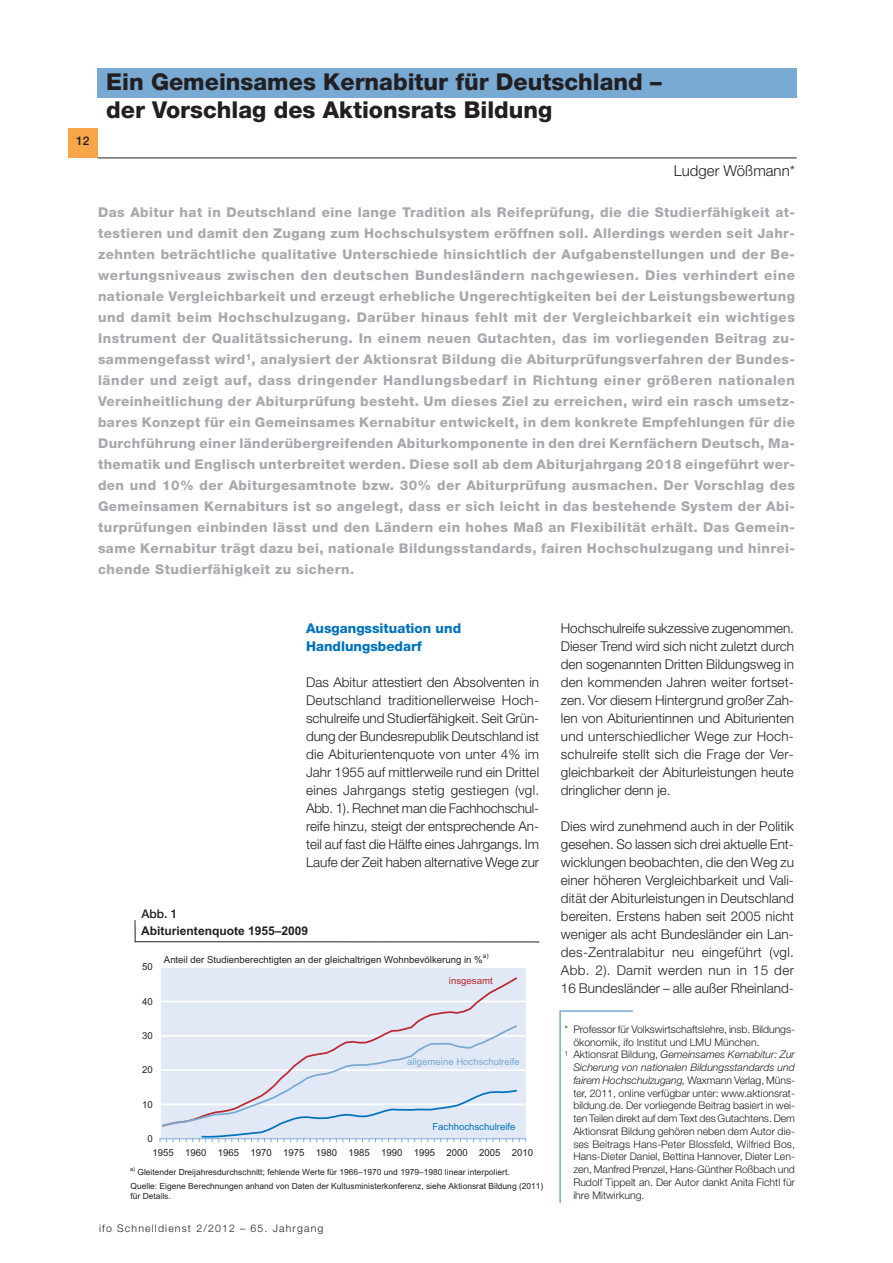
<style>
.page{position:relative;width:893px;height:1263px;background:#fff}
.page>*{position:absolute;margin:0;border:0;box-sizing:border-box;transform-origin:0 0}
.t1{font:800 23.25px "Helvetica Neue LT Std";color:#231f20}
.t2{font:300 15px "Helvetica Neue LT Std";color:#231f20}
.t3{font:800 13.5px/21px "Helvetica Neue LT Std";letter-spacing:.03em;color:#a8a9ad;text-align:justify}
.t4{font:300 13.5px/18px "Helvetica Neue LT Std";letter-spacing:.005em;color:#231f20;text-align:justify}
.t5{font:800 13.5px/18px "Helvetica Neue LT Std";color:#0073bc}
.t6{font:700 12px "Arial";color:#231f20}
.t7{font:500 12px "Helvetica Neue LT Std";color:#231f20}
.t8{font:300 10.5px "Helvetica Neue LT Std";color:#231f20}
.t9{font:italic 300 10.5px "Helvetica Neue LT Std";color:#231f20}
.t10{font:300 10.5px "Helvetica Neue LT Std";letter-spacing:.11em;color:#231f20}
.t11{font:9.6px "Arial";color:#231f20}
.t12{font:9.6px "Arial";color:#79aad4}
.t13{font:9.6px "Arial";color:#0073bc}
.t14{font:9.6px "Arial";color:#bb272e}
.t15{font:8.4px/10.4px "Arial";color:#231f20}
.t16{font:6.45px "Arial";color:#231f20}
.t17{font:5.7px "Arial";color:#231f20}
.s1{font-style:normal}
</style>
<div class="page">
<hr style="left:98px;top:158px;width:698px;height:1px;background:#231f20">
<div style="left:68px;top:128px;width:30px;height:29px;background:#f9a64a"></div>
<div style="left:97px;top:68px;width:699px;height:30px;background:#79aad4"></div>
<svg style="left:559px;top:1010px;width:74px;height:193px"></svg>
<div style="left:160px;top:967px;width:366px;height:172px;background:#e1e9f6"></div>
<hr style="left:160px;top:1001px;width:366px;height:1px;background:#fff">
<hr style="left:160px;top:966px;width:366px;height:2px;background:#fff">
<hr style="left:159px;top:967px;width:2px;height:172px;background:#fff">
<svg style="left:161px;top:977px;width:357px;height:47px"></svg>
<svg style="left:159px;top:1024px;width:367px;height:118px"></svg>
<svg style="left:135px;top:920px;width:1px;height:21px"></svg>
<hr style="left:135px;top:941px;width:404px;height:1px;background:#231f20">
<p class="t7" style="left:76px;top:136px;width:15px">12</p>
<h1 class="t1" style="left:106px;top:74px;width:557px">Ein Gemeinsames Kernabitur für Deutschland –</h1>
<h1 class="t1" style="left:106px;top:102px;width:448px">der Vorschlag des Aktionsrats Bildung</h1>
<p class="t2" style="left:674px;top:166px;width:123px">Ludger Wößmann*</p>
<p class="t3" style="left:98px;top:203px;width:698px">Das Abitur hat in Deutschland eine lange Tradition als Reifeprüfung, die die Studierfähigkeit at&shy;testieren und damit den Zugang zum Hochschulsystem eröffnen soll. Allerdings werden seit Jahr&shy;zehnten beträchtliche qualitative Unterschiede hinsichtlich der Aufgabenstellungen und der Be&shy;wertungsniveaus zwischen den deutschen Bundesländern nachgewiesen. Dies verhindert eine nationale Vergleichbarkeit und erzeugt erhebliche Ungerechtigkeiten bei der Leistungsbewertung und damit beim Hochschulzugang. Darüber hinaus fehlt mit der Vergleichbarkeit ein wichtiges Ins trument der Qualitätssicherung. In einem neuen Gutachten, das im vorliegenden Beitrag zu&shy;sammengefasst wird<sup>1</sup>, analysiert der Aktionsrat Bildung die Abiturprüfungsverfahren der Bundes&shy;länder und zeigt auf, dass dringender Handlungsbedarf in Richtung einer größeren nationalen Vereinheitlichung der Abiturprüfung besteht. Um dieses Ziel zu erreichen, wird ein rasch umsetz&shy;bares Konzept für ein Gemeinsames Kernabitur entwickelt, in dem konkrete Empfehlungen für die Durchführung einer länderübergreifenden Abiturkomponente in den drei Kernfächern Deutsch, Ma&shy;thematik und Englisch unterbreitet werden. Diese soll ab dem Abiturjahrgang 2018 eingeführt wer&shy;den und 10% der Abiturgesamtnote bzw. 30% der Abiturprüfung ausmachen. Der Vorschlag des Gemeinsamen Kernabiturs ist so angelegt, dass er sich leicht in das bestehende System der Abi&shy;turprüfungen einbinden lässt und den Ländern ein hohes Maß an Flexibilität erhält. Das Gemein&shy;same Kernabitur trägt dazu bei, nationale Bildungsstandards, fairen Hochschulzugang und hinrei&shy;chende Studierfähigkeit zu sichern.</p>
<p class="t7" style="left:141px;top:909px;width:37px">Abb. 1</p>
<p class="t5" style="left:306px;top:620px;width:157px">Ausgangssituation und<br>Handlungsbedarf</p>
<p class="t4" style="left:306px;top:675px;width:235px">Das Abitur attestiert den Absolventen in Deutschland traditionellerweise Hoch&shy;schulreife und Studierfähigkeit. Seit Grün&shy;dung der Bundesrepublik Deutschland ist die Abiturientenquote von unter 4% im Jahr 1955 auf mittlerweile rund ein Drittel eines Jahrgangs stetig gestiegen (vgl.<br>Abb. 1). Rechnet man die Fachhochschul&shy;reife hinzu, steigt der entsprechende An&shy;teil auf fast die Hälfte eines Jahrgangs. Im Laufe der Zeit haben alternative Wege zur</p>
<p class="t6" style="left:141px;top:926px;width:169px">Abiturientenquote 1955–2009</p>
<p class="t11" style="left:164px;top:956px;width:320px">Anteil der Studienberechtigten an der gleichaltrigen Wohnbevölkerung in %</p>
<p class="t16" style="left:483px;top:953px;width:7px">a)</p>
<p class="t11" style="left:142px;top:963px;width:12px">50</p>
<p class="t11" style="left:142px;top:998px;width:12px">40</p>
<p class="t11" style="left:142px;top:1032px;width:12px">30</p>
<p class="t11" style="left:142px;top:1066px;width:12px">20</p>
<p class="t11" style="left:142px;top:1101px;width:12px">10</p>
<p class="t11" style="left:147px;top:1135px;width:7px">0</p>
<p class="t14" style="left:449px;top:977px;width:45px">insgesamt</p>
<p class="t12" style="left:407px;top:1058px;width:114px">allgemeine Hochschulreife</p>
<p class="t13" style="left:432px;top:1123px;width:85px">Fachhochschulreife</p>
<p class="t11" style="left:153px;top:1149px;width:382px">1955 1960 1965 1970 1975 1980 1985 1990 1995 2000 2005 2010</p>
<p class="t15" style="left:131px;top:1182px;width:414px">Quelle: Eigene Berechnungen anhand von Daten der Kultusministerkonferenz, siehe Aktionsrat Bildung (2011) für Details.</p>
<p class="t17" style="left:130px;top:1166px;width:6px">a)</p>
<p class="t15" style="left:137px;top:1167px;width:374px">Gleitender Dreijahresdurchschnitt; fehlende Werte für 1966–1970 und 1979–1980 linear interpoliert.</p>
<p class="t10" style="left:99px;top:1225px;width:226px">ifo Schnelldienst 2/2012 – 65. Jahrgang</p>
<p class="t4" style="left:561px;top:621px;width:235px">Hochschulreife sukzessive zugenommen.<br>Dieser Trend wird sich nicht zuletzt durch den sogenannten Dritten Bildungsweg in den kommenden Jahren weiter fortset&shy;zen. Vor diesem Hintergrund großer Zah&shy;len von Abiturientinnen und Abiturienten und unterschiedlicher Wege zur Hoch&shy;schulreife stellt sich die Frage der Ver&shy;gleichbarkeit der Abiturleistungen heute dringlicher denn je.</p>
<p class="t4" style="left:561px;top:819px;width:234px">Dies wird zunehmend auch in der Politik gesehen. So lassen sich drei aktuelle Ent&shy;wicklungen beobachten, die den Weg zu einer höheren Vergleichbarkeit und Vali&shy;dität der Abiturleistungen in Deutschland bereiten. Erstens haben seit 2005 nicht weniger als acht Bundesländer ein Lan&shy;des-Zentralabitur neu eingeführt (vgl.<br>Abb. 2). Damit werden nun in 15 der 16 Bundesländer – alle außer Rheinland-</p>
<p class="t8" style="left:564px;top:1025px;width:232px">* Professor für Volkswirtschaftslehre, insb. Bildungs-</p>
<p class="t8" style="left:573px;top:1038px;width:188px">ökonomik, ifo Institut und LMU München.</p>
<p class="t9" style="left:564px;top:1051px;width:232px"><sup>1</sup> <span class="s1">Aktionsrat Bildung,</span> Gemeinsames Kernabitur: Zur</p>
<p class="t9" style="left:573px;top:1064px;width:223px">Sicherung von nationalen Bildungsstandards und</p>
<p class="t9" style="left:573px;top:1076px;width:223px">fairem Hochschulzugang, <span class="s1">Waxmann Verlag, Müns-</span></p>
<p class="t8" style="left:573px;top:1089px;width:223px">ter, 2011, online verfügbar unter: www.aktionsrat-</p>
<p class="t8" style="left:573px;top:1102px;width:223px">bildung.de. Der vorliegende Beitrag basiert in wei-</p>
<p class="t8" style="left:573px;top:1115px;width:223px">ten Teilen direkt auf dem Text des Gutachtens. Dem</p>
<p class="t8" style="left:573px;top:1127px;width:223px">Aktionsrat Bildung gehören neben dem Autor die-</p>
<p class="t8" style="left:573px;top:1140px;width:223px">ses Beitrags Hans-Peter Blossfeld, Wilfried Bos,</p>
<p class="t8" style="left:573px;top:1153px;width:223px">Hans-Dieter Daniel, Bettina Hannover, Dieter Len-</p>
<p class="t8" style="left:573px;top:1166px;width:223px">zen, Manfred Prenzel, Hans-Günther Roßbach und</p>
<p class="t8" style="left:573px;top:1178px;width:223px">Rudolf Tippelt an. Der Autor dankt Anita Fichtl für</p>
<p class="t8" style="left:573px;top:1191px;width:73px">ihre Mitwirkung.</p>
</div>
